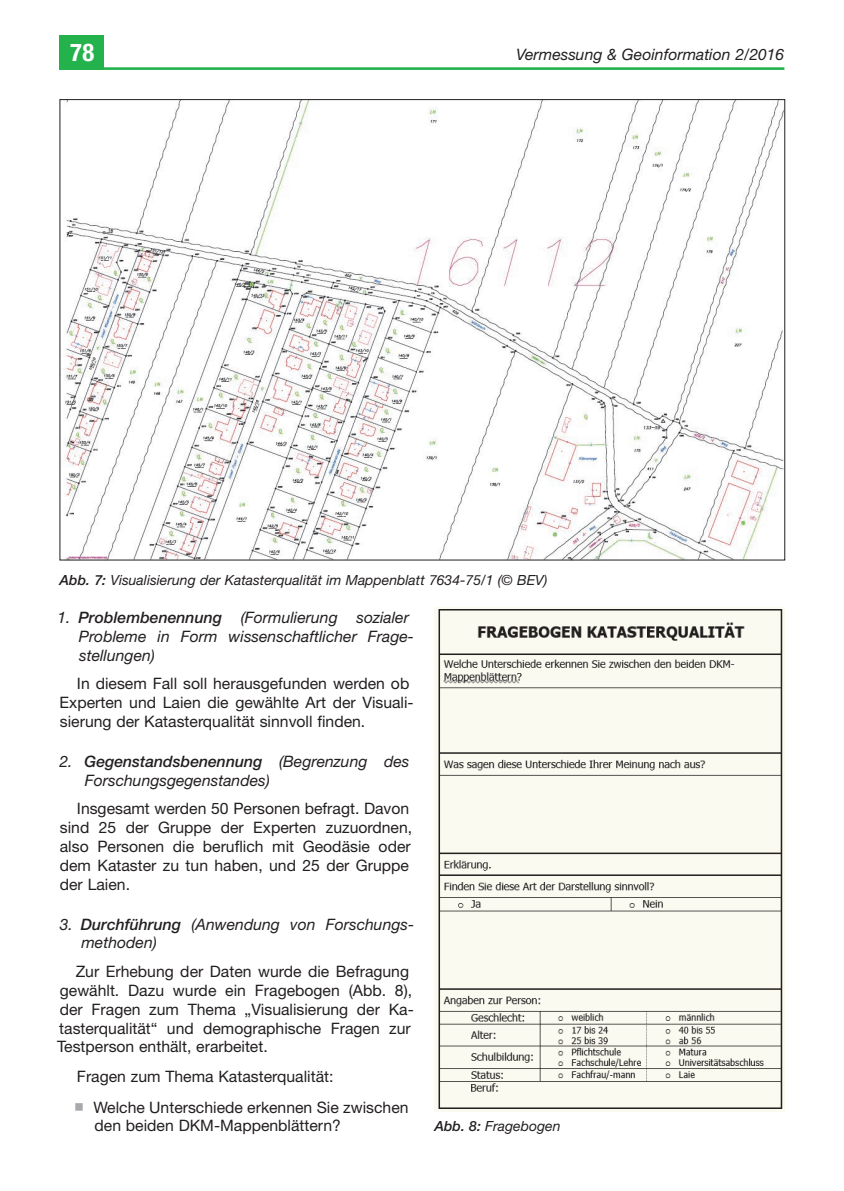
<style>
.page{position:relative;width:844px;height:1191px;background:#fff}
.page>*{position:absolute;margin:0;border:0;box-sizing:border-box;transform-origin:0 0}
.t1{font:700 condensed 24.5px "Helvetica Neue LT Std";color:#fff}
.t2{font:15.75px/18.9px "Helvetica Neue LT Std";color:#231f20}
.t3{font:italic 15.75px/18.9px "Helvetica Neue LT Std";color:#231f20}
.t4{font:italic 14px "Helvetica Neue LT Std";color:#231f20}
.s1{font-weight:500}
</style>
<div class="page">
<hr style="left:60px;top:67px;width:724px;height:3px;background:#23b24b">
<div style="left:60px;top:35px;width:44px;height:35px;background:#23b24b"></div>
<img style="left:62px;top:101px;width:720px;height:457px">
<img style="left:434px;top:607px;width:350px;height:504px">
<h1 class="t1" style="left:70px;top:38px;width:26px">78</h1>
<p class="t3" style="left:516px;top:44px;width:270px">Vermessung &amp; Geoinformation 2/2016</p>
<p class="t4" style="left:60px;top:572px;width:489px"><span class="s1">Abb. 7:</span> Visualisierung der Katasterqualität im Mappenblatt 7634-75/1 (© BEV)</p>
<p class="t3" style="left:79px;top:607px;width:336px;text-indent:-21px">1. <span class="s1">Problembenennung</span> (Formulierung sozialer<br>Probleme in Form wissenschaftlicher Frage&shy;stellungen)</p>
<p class="t2" style="left:60px;top:673px;width:355px;text-indent:17px">In diesem Fall soll herausgefunden werden ob<br>Experten und Laien die gewählte Art der Visuali&shy;sierung der Katasterqualität sinnvoll finden.</p>
<p class="t3" style="left:85px;top:751px;width:326px;text-indent:-25px">2. <span class="s1">Gegenstandsbenennung</span> (Begrenzung des<br>Forschungsgegenstandes)</p>
<p class="t2" style="left:60px;top:798px;width:354px;text-indent:17px">Insgesamt werden 50 Personen befragt. Davon sind 25 der Gruppe der Experten zuzuordnen, also Personen die beruflich mit Geodäsie oder dem Kataster zu tun haben, und 25 der Gruppe der Laien.</p>
<p class="t3" style="left:82px;top:914px;width:334px;text-indent:-22px">3. <span class="s1">Durchführung</span> (Anwendung von Forschungs&shy;methoden)</p>
<p class="t2" style="left:57px;top:961px;width:358px;text-indent:19px">Zur Erhebung der Daten wurde die Befragung gewählt. Dazu wurde ein Fragebogen (Abb. 8), der Fragen zum Thema „Visualisierung der Ka&shy;tasterqualität“ und demographische Fragen zur Testperson enthält, erarbeitet.</p>
<p class="t2" style="left:94px;top:1061px;width:316px;line-height:30.1px;text-indent:-17px">Fragen zum Thema Katasterqualität:<br>Welche Unterschiede erkennen Sie zwischen</p>
<p class="t2" style="left:94px;top:1116px;width:248px">den beiden DKM-Mappenblättern?</p>
<p class="t4" style="left:434px;top:1118px;width:128px"><span class="s1">Abb. 8:</span> Fragebogen</p>
</div>
